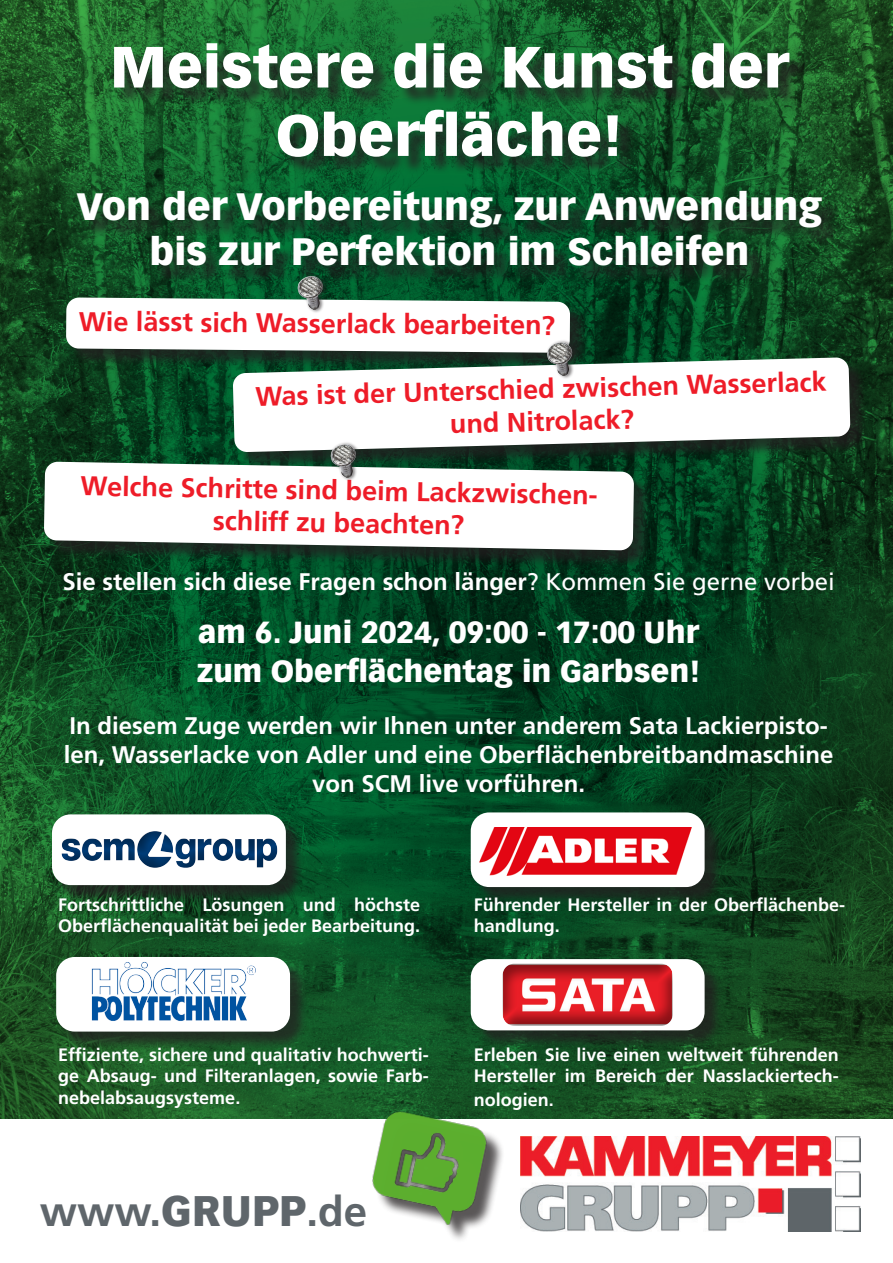
<style>
.page{position:relative;width:893px;height:1263px;background:#fff}
.page>*{position:absolute;margin:0;border:0;box-sizing:border-box;transform-origin:0 0}
.t1{font:900 57px/68.4px "Vectora LT Pro";color:#fff;text-align:center}
.t2{font:700 42px "Frutiger LT Com";color:#5f666b}
.t3{font:900 37.5px/45px "Vectora LT Pro";color:#fff;text-align:center}
.t4{font:900 30px/39px "Vectora LT Pro";color:#fff}
.t5{font:700 27px/32.5px "Frutiger LT Com";color:#ee1c28;text-align:center}
.t6{font:700 24px/28.8px "Frutiger LT Com";color:#fff;text-align:center}
.t7{font:700 18px/21.6px "Frutiger LT Com";color:#fff}
.s1{font-weight:400}
.s2{font-family:"Vectora LT Pro";font-weight:900}
</style>
<div class="page">
<img style="left:0;top:0;width:893px;height:1118px">
<div style="left:54px;top:817px;width:251px;height:86px;background:#231f20;opacity:.75"></div>
<div style="left:52px;top:814px;width:234px;height:71px;background:#fff;border-radius:18px"></div>
<div style="left:473px;top:815px;width:251px;height:91px;background:#231f20;opacity:.75"></div>
<div style="left:471px;top:812px;width:234px;height:75px;background:#fff;border-radius:18px"></div>
<div style="left:58px;top:959px;width:251px;height:91px;background:#231f20;opacity:.75"></div>
<div style="left:56px;top:957px;width:234px;height:74px;background:#fff;border-radius:18px"></div>
<div style="left:473px;top:961px;width:251px;height:88px;background:#231f20;opacity:.75"></div>
<div style="left:471px;top:959px;width:234px;height:71px;background:#fff;border-radius:18px"></div>
<div style="left:58px;top:829px;width:225px;height:43px;background:#231f20;opacity:.5"></div>
<img style="left:479px;top:827px;width:213px;height:49px">
<div style="left:502px;top:963px;width:171px;height:64px;background:#231f20;opacity:.5"></div>
<div style="left:80px;top:46px;width:760px;height:238px;background:#231f20;opacity:.75"></div>
<div style="left:68px;top:300px;width:521px;height:71px;background:#231f20;opacity:.75"></div>
<svg style="left:66px;top:297px;width:504px;height:56px"></svg>
<div style="left:235px;top:360px;width:634px;height:111px;background:#231f20;opacity:.75"></div>
<svg style="left:233px;top:357px;width:617px;height:95px"></svg>
<div style="left:47px;top:464px;width:605px;height:105px;background:#231f20;opacity:.75"></div>
<svg style="left:44px;top:462px;width:590px;height:88px"></svg>
<div style="left:329px;top:441px;width:32px;height:41px;background:#231f20;opacity:.54"></div>
<img style="left:331px;top:444px;width:13px;height:32px">
<div style="left:296px;top:273px;width:32px;height:41px;background:#231f20;opacity:.54"></div>
<img style="left:298px;top:276px;width:13px;height:32px">
<div style="left:545px;top:339px;width:32px;height:41px;background:#231f20;opacity:.54"></div>
<img style="left:547px;top:342px;width:14px;height:32px">
<div style="left:375px;top:1115px;width:129px;height:128px;background:#231f20;opacity:.75"></div>
<img style="left:358px;top:1098px;width:141px;height:142px">
<img style="left:91px;top:961px;width:165px;height:60px">
<img style="left:521px;top:1136px;width:340px;height:95px">
<p class="t1" style="left:110px;top:33px;width:680px">Meistere die Kunst der<br>Oberfläche!</p>
<p class="t3" style="left:77px;top:184px;width:747px">Von der Vorbereitung, zur Anwendung bis zur Perfektion im Schleifen</p>
<p class="t5" style="left:79px;top:303px;width:478px;rotate:1deg">Wie lässt sich Wasserlack bearbeiten?</p>
<p class="t5" style="left:255px;top:382px;width:573px;rotate:-2deg">Was ist der Unterschied zwischen Wasserlack und Nitrolack?</p>
<p class="t5" style="left:81px;top:469px;width:523px;rotate:1deg">Welche Schritte sind beim Lackzwischen&shy;schliff zu beachten?</p>
<p class="t6" style="left:63px;top:567px;width:774px">Sie stellen sich diese Fragen schon länger<span class="s1">? Kommen Sie gerne vorbei</span></p>
<p class="t4" style="left:197px;top:612px;width:505px">am 6. Juni 2024, 09:00 - 17:00 Uhr zum Oberflächentag in Garbsen!</p>
<p class="t6" style="left:64px;top:711px;width:771px">In diesem Zuge werden wir Ihnen unter anderem Sata Lackierpisto&shy;len, Wasserlacke von Adler und eine Oberflächenbreitbandmaschine von SCM live vorführen.</p>
<p class="t7" style="left:58px;top:893px;width:363px">Fortschrittliche Lösungen und höchste<br>Oberflächenqualität bei jeder Bearbeitung.</p>
<p class="t7" style="left:474px;top:893px;width:373px">Führender Hersteller in der Oberflächenbe&shy;handlung.</p>
<p class="t7" style="left:58px;top:1043px;width:372px;text-align:justify">Effiziente, sichere und qualitativ hochwerti&shy;ge Absaug- und Filteranlagen, sowie Farb&shy;nebelabsaugsysteme.</p>
<p class="t2" style="left:40px;top:1185px;width:329px">www.<span class="s2">GRUPP</span>.de</p>
<p class="t7" style="left:474px;top:1043px;width:366px">Erleben Sie live einen weltweit führenden<br>Hersteller im Bereich der Nasslackiertech-</p>
<p class="t7" style="left:474px;top:1088px;width:82px">nologien.</p>
</div>
